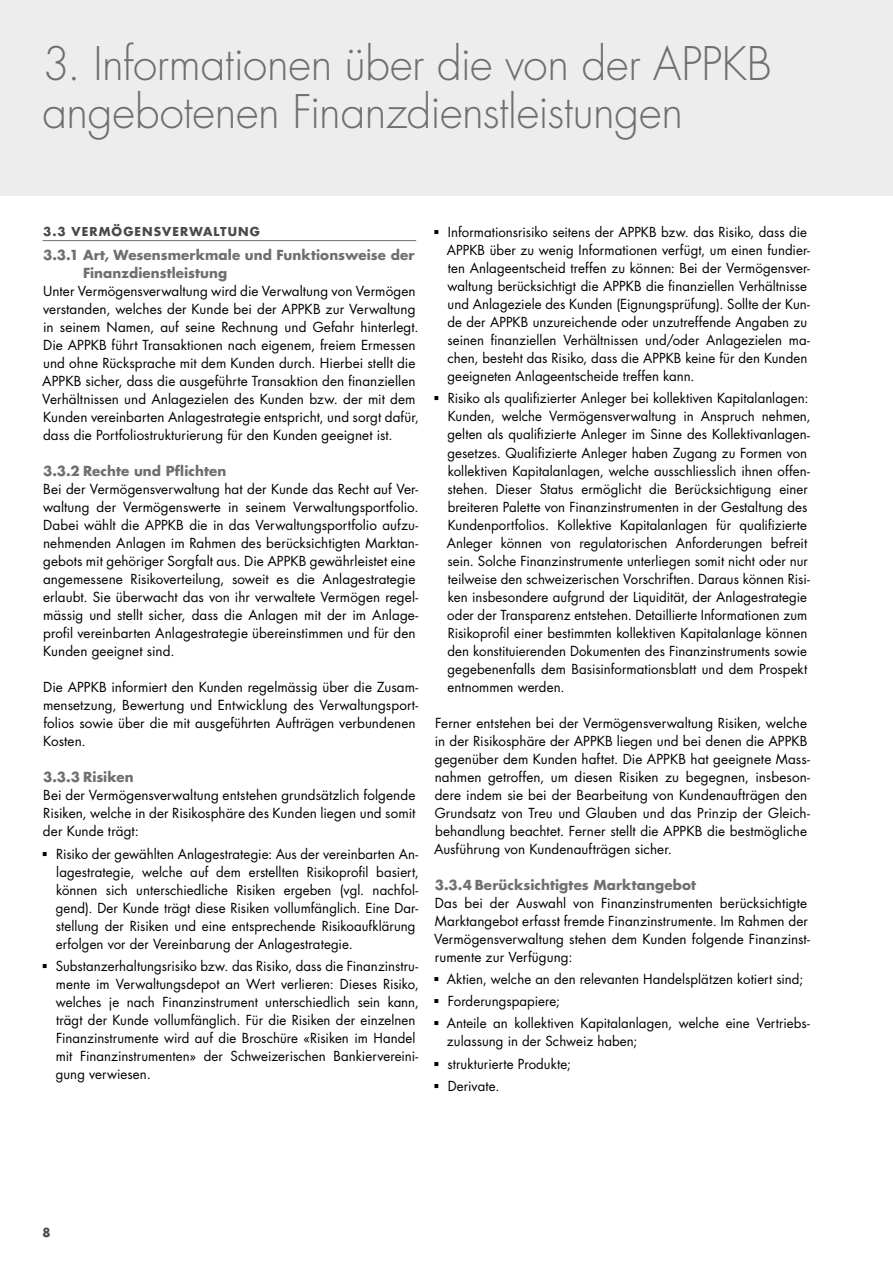
<style>
.page{position:relative;width:893px;height:1263px;background:#fff}
.page>*{position:absolute;margin:0;border:0;box-sizing:border-box;transform-origin:0 0}
.t1{font:300 45px/48px "Futura LT Pro";letter-spacing:-.005em;color:#706f6f}
.t2{font:13.5px/18px "Futura LT Pro";letter-spacing:.005em;color:#000}
.t3{font:700 13.5px/18px "Futura LT Pro";letter-spacing:.005em;color:#706f6f}
.t4{font:700 12px "Futura LT Pro";letter-spacing:.09em;color:#4a4a49}
</style>
<div class="page">
<div style="left:0;top:0;width:893px;height:196px;background:#ededed"></div>
<hr style="left:43px;top:240px;width:373px;height:1px;background:#706f6f">
<h1 class="t1" style="left:43px;top:40px;width:731px">3. Informationen über die von der APPKB angebotenen Finanzdienstleistungen</h1>
<p class="t4" style="left:43px;top:222px;width:218px">3.3 VERMÖGENSVERWALTUNG</p>
<p class="t3" style="left:83px;top:246px;width:333px;text-indent:-40px">3.3.1 Art, Wesensmerkmale und Funktionsweise der<br>Finanzdienstleistung</p>
<p class="t2" style="left:42px;top:282px;width:378px">Unter Vermögensverwaltung wird die Verwaltung von Vermögen verstanden, welches der Kunde bei der APPKB zur Verwaltung in seinem Namen, auf seine Rechnung und Gefahr hinterlegt.<br>Die APPKB führt Transaktionen nach eigenem, freiem Ermessen und ohne Rücksprache mit dem Kunden durch. Hierbei stellt die APPKB sicher, dass die ausgeführte Transaktion den finanziellen Verhältnissen und Anlagezielen des Kunden bzw. der mit dem Kunden vereinbarten Anlagestrategie entspricht, und sorgt dafür, dass die Portfoliostrukturierung für den Kunden geeignet ist.</p>
<p class="t3" style="left:43px;top:462px;width:185px">3.3.2 Rechte und Pflichten</p>
<p class="t2" style="left:43px;top:480px;width:377px">Bei der Vermögensverwaltung hat der Kunde das Recht auf Ver&shy;waltung der Vermögenswerte in seinem Verwaltungsportfolio.<br>Dabei wählt die APPKB die in das Verwaltungsportfolio aufzu&shy;nehmenden Anlagen im Rahmen des berücksichtigten Marktan&shy;gebots mit gehöriger Sorgfalt aus. Die APPKB gewährleistet eine angemessene Risikoverteilung, soweit es die Anlagestrategie erlaubt. Sie überwacht das von ihr verwaltete Vermögen regel&shy;mässig und stellt sicher, dass die Anlagen mit der im Anlage&shy;profil vereinbarten Anlagestrategie übereinstimmen und für den Kunden geeignet sind.</p>
<p class="t2" style="left:43px;top:678px;width:377px">Die APPKB informiert den Kunden regelmässig über die Zusam&shy;mensetzung, Bewertung und Entwicklung des Verwaltungsport&shy;folios sowie über die mit ausgeführten Aufträgen verbundenen Kosten.</p>
<p class="t3" style="left:43px;top:768px;width:92px">3.3.3 Risiken</p>
<p class="t2" style="left:43px;top:786px;width:374px;text-align:justify">Bei der Vermögensverwaltung entstehen grundsätzlich folgende Risiken, welche in der Risikosphäre des Kunden liegen und somit der Kunde trägt:</p>
<p class="t2" style="left:56px;top:844px;width:365px">Risiko der gewählten Anlagestrategie: Aus der vereinbarten An&shy;lagestrategie, welche auf dem erstellten Risikoprofil basiert, können sich unterschiedliche Risiken ergeben (vgl. nachfol&shy;gend). Der Kunde trägt diese Risiken vollumfänglich. Eine Dar&shy;stellung der Risiken und eine entsprechende Risikoaufklärung erfolgen vor der Vereinbarung der Anlagestrategie.</p>
<p class="t2" style="left:56px;top:957px;width:365px">Substanzerhaltungsrisiko bzw. das Risiko, dass die Finanzinstru&shy;mente im Verwaltungsdepot an Wert verlieren: Dieses Risiko, welches je nach Finanzinstrument unterschiedlich sein kann, trägt der Kunde vollumfänglich. Für die Risiken der einzelnen Finanzinstrumente wird auf die Broschüre «Risiken im Handel mit Finanzinstrumenten» der Schweizerischen Bankiervereini&shy;gung verwiesen.</p>
<p class="t2" style="left:447px;top:223px;width:365px">Informationsrisiko seitens der APPKB bzw. das Risiko, dass die APPKB über zu wenig Informationen verfügt, um einen fundier&shy;ten Anlageentscheid treffen zu können: Bei der Vermögensver&shy;waltung berücksichtigt die APPKB die finanziellen Verhältnisse und Anlageziele des Kunden (Eignungsprüfung). Sollte der Kun&shy;de der APPKB unzureichende oder unzutreffende Angaben zu seinen finanziellen Verhältnissen und/oder Anlagezielen ma&shy;chen, besteht das Risiko, dass die APPKB keine für den Kunden geeigneten Anlageentscheide treffen kann.</p>
<p class="t2" style="left:447px;top:389px;width:365px">Risiko als qualifizierter Anleger bei kollektiven Kapitalanlagen:<br>Kunden, welche Vermögensverwaltung in Anspruch nehmen, gelten als qualifizierte Anleger im Sinne des Kollektivanlagen&shy;gesetzes. Qualifizierte Anleger haben Zugang zu Formen von kollektiven Kapitalanlagen, welche ausschliesslich ihnen offen&shy;stehen. Dieser Status ermöglicht die Berücksichtigung einer breiteren Palette von Finanzinstrumenten in der Gestaltung des Kundenportfolios. Kollektive Kapitalanlagen für qualifizierte Anleger können von regulatorischen Anforderungen befreit sein. Solche Finanzinstrumente unterliegen somit nicht oder nur teilweise den schweizerischen Vorschriften. Daraus können Risi&shy;ken insbesondere aufgrund der Liquidität, der Anlagestrategie oder der Transparenz entstehen. Detaillierte Informationen zum Risikoprofil einer bestimmten kollektiven Kapitalanlage können den konstituierenden Dokumenten des Finanzinstruments sowie gegebenenfalls dem Basisinformationsblatt und dem Prospekt entnommen werden.</p>
<p class="t2" style="left:434px;top:713px;width:377px">Ferner entstehen bei der Vermögensverwaltung Risiken, welche in der Risikosphäre der APPKB liegen und bei denen die APPKB gegenüber dem Kunden haftet. Die APPKB hat geeignete Mass&shy;nahmen getroffen, um diesen Risiken zu begegnen, insbeson&shy;dere indem sie bei der Bearbeitung von Kundenaufträgen den Grundsatz von Treu und Glauben und das Prinzip der Gleich&shy;behandlung beachtet. Ferner stellt die APPKB die bestmögliche Ausführung von Kundenaufträgen sicher.</p>
<p class="t3" style="left:435px;top:875px;width:263px">3.3.4 Berücksichtigtes Marktangebot</p>
<p class="t2" style="left:434px;top:893px;width:377px">Das bei der Auswahl von Finanzinstrumenten berücksichtigte Marktangebot erfasst fremde Finanzinstrumente. Im Rahmen der Vermögensverwaltung stehen dem Kunden folgende Finanzinst&shy;rumente zur Verfügung:</p>
<p class="t2" style="left:447px;top:967px;width:365px;line-height:22.2px">Aktien, welche an den relevanten Handelsplätzen kotiert sind;<br>Forderungspapiere;<br>Anteile an kollektiven Kapitalanlagen, welche eine Vertriebs-</p>
<p class="t2" style="left:447px;top:1030px;width:192px;line-height:22.2px">zulassung in der Schweiz haben; strukturierte Produkte;<br>Derivate.</p>
<p class="t4" style="left:43px;top:1224px;width:10px">8</p>
</div>
